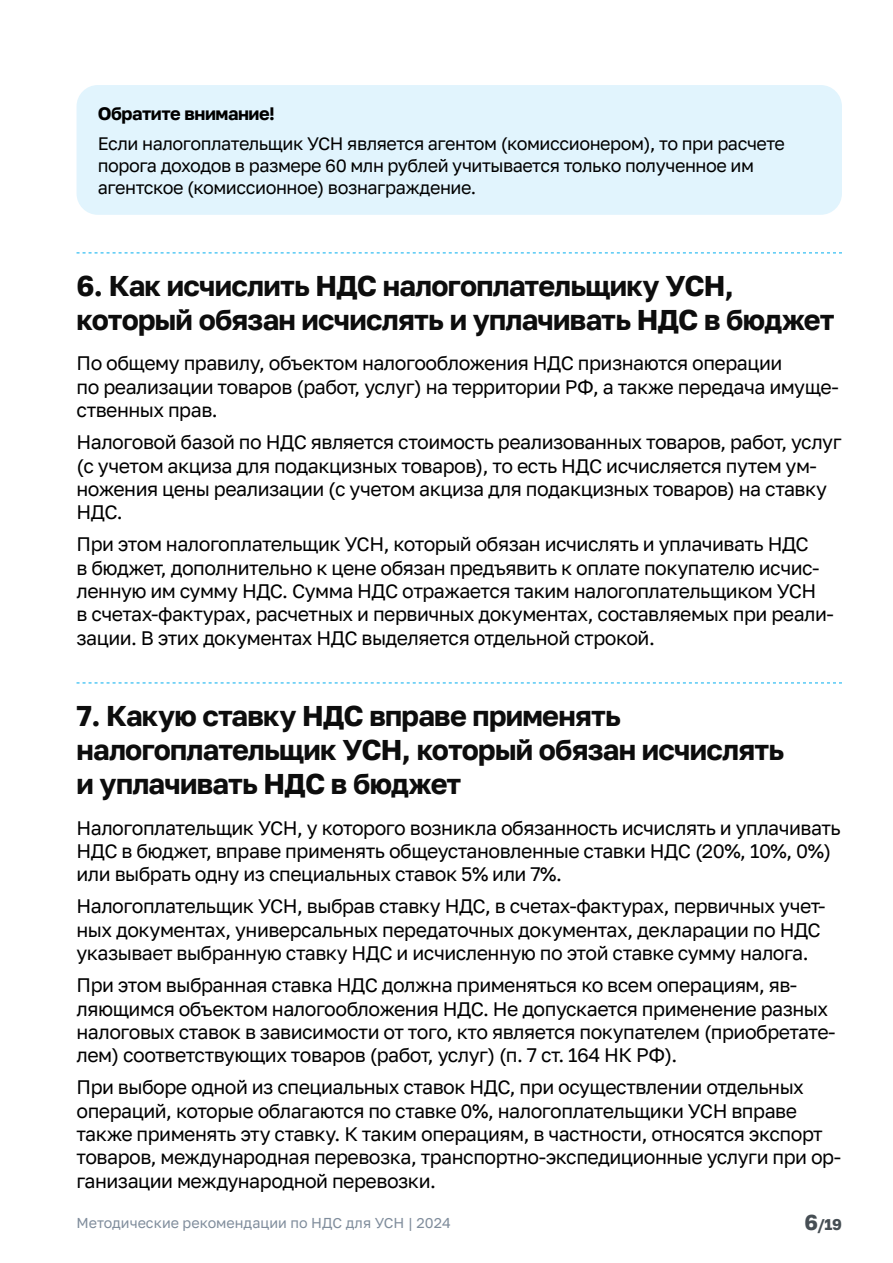
<style>
.page{position:relative;width:893px;height:1263px;background:#fff}
.page>*{position:absolute;margin:0;border:0;box-sizing:border-box;transform-origin:0 0}
.Header-1{font:700 28.5px/34.2px "Golos Text";letter-spacing:-.025em;color:#0d0d0d}
.Text{font:19.5px/23.4px "Golos Text";letter-spacing:-.025em;color:#000}
.QuestionText{font:18px/21.6px "Golos Text";letter-spacing:-.025em;color:#000}
.QuestionText-2{font:700 18px "Golos Text";letter-spacing:-.025em;color:#000}
.t1{font:700 15.45px "Golos Text";color:#464e54}
.t2{font:14.25px "Golos Text";color:#808d9c}
.s1{font-size:21.45px}
</style>
<div class="page">
<svg style="left:77px;top:252px;width:765px;height:1px"></svg>
<svg style="left:77px;top:682px;width:765px;height:1px"></svg>
<div style="left:77px;top:85px;width:765px;height:130px;background:#e1f4fd;border-radius:21px"></div>
<p class="QuestionText-2" style="left:98px;top:103px;width:179px">Обратите внимание!</p>
<p class="QuestionText" style="left:98px;top:133px;width:689px">Если налогоплательщик УСН является агентом (комиссионером), то при расчете порога доходов в размере 60 млн рублей учитывается только полученное им агентское (комиссионное) вознаграждение.</p>
<p class="Header-1" style="left:77px;top:268px;width:759px">6. Как исчислить НДС налогоплательщику УСН, который обязан исчислять и уплачивать НДС в бюджет</p>
<p class="Text" style="left:77px;top:352px;width:764px">По общему правилу, объектом налогообложения НДС признаются операции<br>по реализации товаров (работ, услуг) на территории РФ, а также передача имуще&shy;ственных прав.</p>
<p class="Text" style="left:77px;top:430px;width:767px">Налоговой базой по НДС является стоимость реализованных товаров, работ, услуг (с учетом акциза для подакцизных товаров), то есть НДС исчисляется путем ум&shy;ножения цены реализации (с учетом акциза для подакцизных товаров) на ставку НДС.</p>
<p class="Text" style="left:77px;top:532px;width:759px">При этом налогоплательщик УСН, который обязан исчислять и уплачивать НДС<br>в бюджет, дополнительно к цене обязан предъявить к оплате покупателю исчис&shy;ленную им сумму НДС. Сумма НДС отражается таким налогоплательщиком УСН<br>в счетах-фактурах, расчетных и первичных документах, составляемых при реали&shy;зации. В этих документах НДС выделяется отдельной строкой.</p>
<p class="Header-1" style="left:77px;top:698px;width:709px">7. Какую ставку НДС вправе применять налогоплательщик УСН, который обязан исчислять и уплачивать НДС в бюджет</p>
<p class="Text" style="left:77px;top:816px;width:766px">Налогоплательщик УСН, у которого возникла обязанность исчислять и уплачивать<br>НДС в бюджет, вправе применять общеустановленные ставки НДС (20%, 10%, 0%) или выбрать одну из специальных ставок 5% или 7%.</p>
<p class="Text" style="left:77px;top:894px;width:750px">Налогоплательщик УСН, выбрав ставку НДС, в счетах-фактурах, первичных учет&shy;ных документах, универсальных передаточных документах, декларации по НДС указывает выбранную ставку НДС и исчисленную по этой ставке сумму налога.</p>
<p class="Text" style="left:77px;top:973px;width:761px">При этом выбранная ставка НДС должна применяться ко всем операциям, яв&shy;ляющимся объектом налогообложения НДС. Не допускается применение разных налоговых ставок в зависимости от того, кто является покупателем (приобретате&shy;лем) соответствующих товаров (работ, услуг) (п. 7 ст. 164 НК РФ).</p>
<p class="Text" style="left:77px;top:1075px;width:766px">При выборе одной из специальных ставок НДС, при осуществлении отдельных операций, которые облагаются по ставке 0%, налогоплательщики УСН вправе также применять эту ставку. К таким операциям, в частности, относятся экспорт товаров, международная перевозка, транспортно-экспедиционные услуги при ор&shy;ганизации международной перевозки.</p>
<p class="t2" style="left:77px;top:1214px;width:376px">Методические рекомендации по НДС для УСН | 2024</p>
<p class="t1" style="left:804px;top:1215px;width:39px"><span class="s1">6</span>/19</p>
</div>
